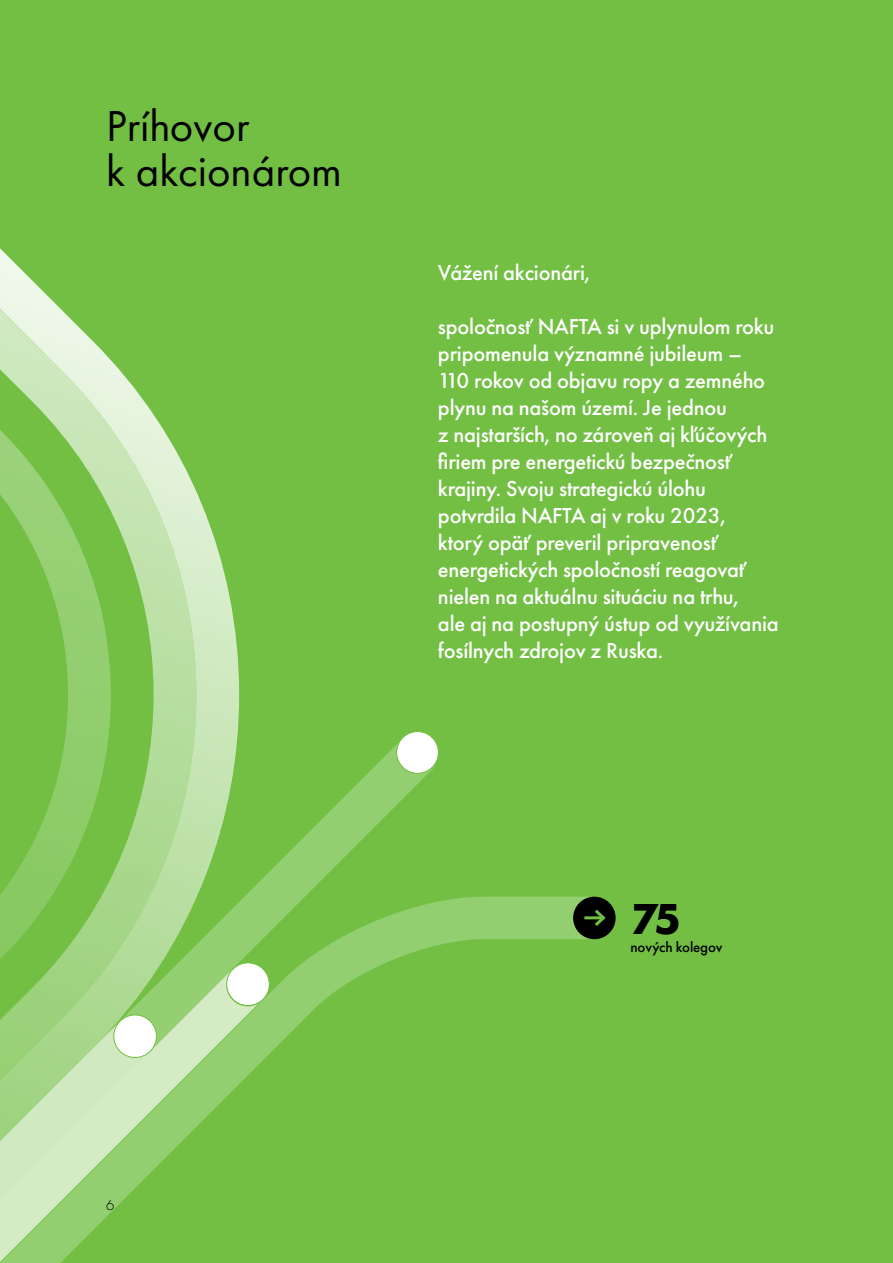
<style>
.page{position:relative;width:893px;height:1263px;background:#72bf44}
.page>*{position:absolute;margin:0;border:0;box-sizing:border-box;transform-origin:0 0}
.t1{font:45px/45px "Futura PT";color:#000}
.t2{font:700 45px "Futura PT";color:#000}
.t3{font:500 22.5px/27px "Futura PT";letter-spacing:-.01em;color:#fff}
.t4{font:500 15px "Futura PT";letter-spacing:-.01em;color:#000}
.t5{font:300 15px "Futura PT";color:#000}
</style>
<div class="page">
<svg style="left:196px;top:491px;width:43px;height:245px;fill:#cfe9bf"></svg>
<svg style="left:0;top:264px;width:196px;height:472px"></svg>
<svg style="left:8px;top:736px;width:427px;height:149px"></svg>
<div style="left:397px;top:731px;width:41px;height:42px;background:#fff;border-radius:50%"></div>
<div style="left:396px;top:731px;width:43px;height:43px;border:1px solid #72bf44;border-radius:50%"></div>
<svg style="left:0;top:885px;width:607px;height:378px"></svg>
<div style="left:573px;top:897px;width:43px;height:42px;background:#000;border-radius:50%"></div>
<hr style="left:584px;top:916px;width:19px;height:3px;background:#72bf44">
<svg style="left:592px;top:909px;width:14px;height:17px"></svg>
<h1 class="t1" style="left:106px;top:103px;width:237px">Príhovor<br>k akcionárom</h1>
<p class="t5" style="left:106px;top:1196px;width:10px">6</p>
<p class="t3" style="left:438px;top:259px;width:154px">Vážení akcionári,</p>
<p class="t3" style="left:438px;top:313px;width:342px">spoločnosť NAFTA si v uplynulom roku pripomenula významné jubileum – 110 rokov od objavu ropy a zemného plynu na našom území. Je jednou<br>z najstarších, no zároveň aj kľúčových firiem pre energetickú bezpečnosť krajiny. Svoju strategickú úlohu potvrdila NAFTA aj v roku 2023,<br>ktorý opäť preveril pripravenosť energetických spoločností reagovať nielen na aktuálnu situáciu na trhu,<br>ale aj na postupný ústup od využívania fosílnych zdrojov z Ruska.</p>
<h1 class="t2" style="left:630px;top:889px;width:52px">75</h1>
<p class="t4" style="left:630px;top:937px;width:94px">nových kolegov</p>
</div>
